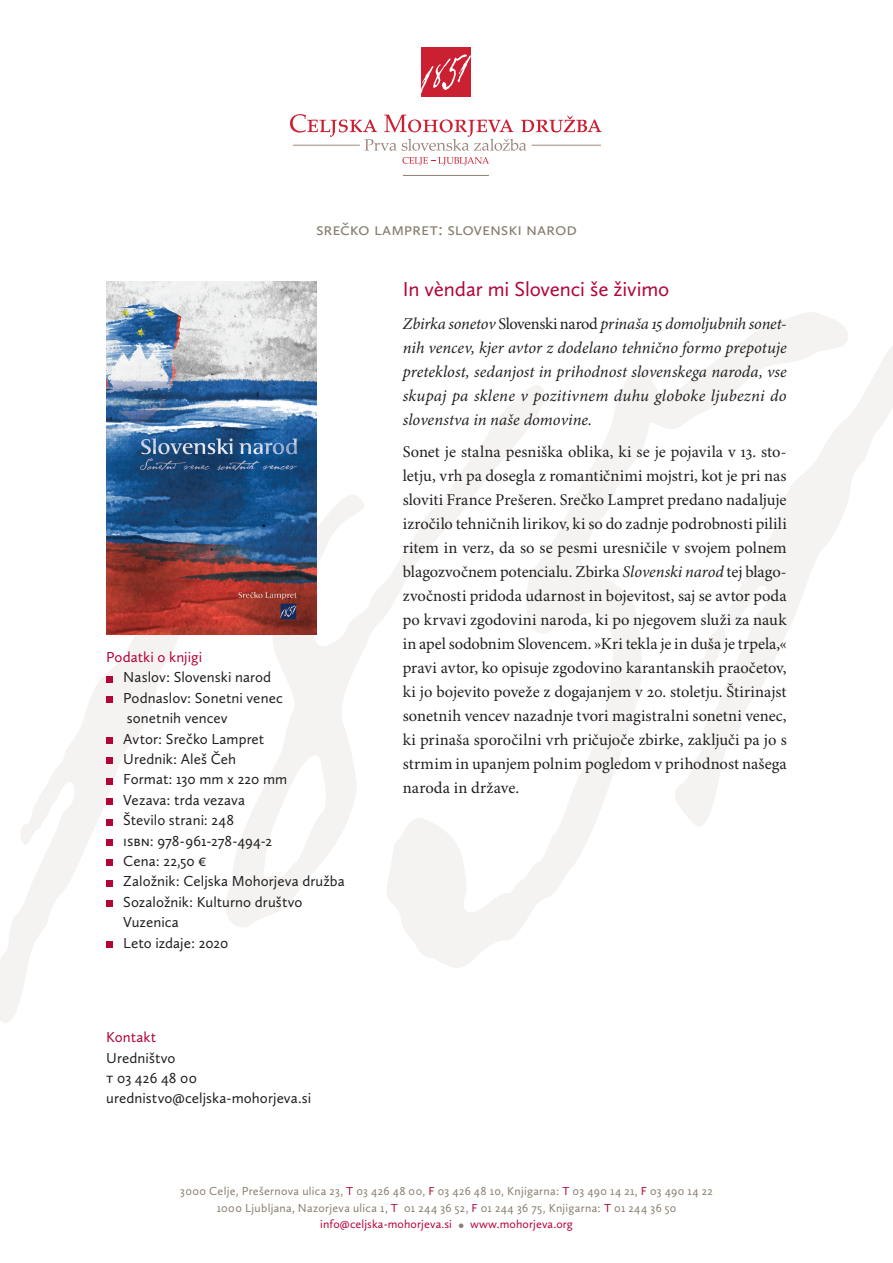
<style>
.page{position:relative;width:893px;height:1263px;background:#fff}
.page>*{position:absolute;margin:0;border:0;box-sizing:border-box;transform-origin:0 0}
.zivljenjepis{font:21px "Calluna Sans";letter-spacing:-.005em;color:#b30437}
.besedilo{font:18px "Calluna Sans";letter-spacing:-.01em;color:#887f6f}
.besedilo-2{font:16.5px/24px "Minion Pro";letter-spacing:.005em;color:#231f20;text-align:justify}
.besedilo-3{font:italic 16.5px/24px "Minion Pro";letter-spacing:.01em;color:#231f20;text-align:justify}
.podatki_o_knjigi{font:15px/20.4px "Calluna Sans";letter-spacing:.005em;color:#231f20}
.podatki_o_knjigi-2{font:15px "Calluna Sans";color:#b30437}
.besedilo-4{font:12px "Calluna Sans";letter-spacing:.025em;color:#887f6f}
.t1{font:12px "Calluna Sans";letter-spacing:.01em;color:#b30437}
.s1{font-style:normal}
.s2{font-style:italic}
.s3{color:#b30437}
.s4{font-size:16.5px;color:#887f6f}
</style>
<div class="page">
<svg style="left:232px;top:383px;width:150px;height:544px"></svg>
<svg style="left:382px;top:312px;width:461px;height:656px"></svg>
<svg style="left:0;top:635px;width:232px;height:388px"></svg>
<svg style="left:18px;top:788px;width:34px;height:60px"></svg>
<svg style="left:668px;top:326px;width:225px;height:515px"></svg>
<div style="left:421px;top:47px;width:50px;height:50px;background:#cb1f32"></div>
<svg style="left:421px;top:54px;width:50px;height:39px"></svg>
<svg style="left:290px;top:114px;width:312px;height:37px"></svg>
<hr style="left:293px;top:145px;width:67px;height:1px;background:#9e887e">
<hr style="left:532px;top:145px;width:69px;height:1px;background:#9e887e">
<svg style="left:402px;top:157px;width:87px;height:8px"></svg>
<div style="left:106px;top:676px;width:7px;height:6px;background:#b30437"></div>
<div style="left:106px;top:696px;width:7px;height:7px;background:#b30437"></div>
<div style="left:106px;top:737px;width:7px;height:7px;background:#b30437"></div>
<div style="left:106px;top:758px;width:7px;height:6px;background:#b30437"></div>
<div style="left:106px;top:778px;width:7px;height:6px;background:#b30437"></div>
<div style="left:106px;top:798px;width:7px;height:7px;background:#b30437"></div>
<div style="left:106px;top:819px;width:7px;height:6px;background:#b30437"></div>
<div style="left:106px;top:839px;width:7px;height:7px;background:#b30437"></div>
<div style="left:106px;top:860px;width:7px;height:6px;background:#b30437"></div>
<div style="left:106px;top:880px;width:7px;height:6px;background:#b30437"></div>
<div style="left:106px;top:900px;width:7px;height:7px;background:#b30437"></div>
<div style="left:106px;top:941px;width:7px;height:7px;background:#b30437"></div>
<hr style="left:403px;top:175px;width:86px;height:1px;background:#887f6f">
<img style="left:106px;top:282px;width:210px;height:353px">
<p class="besedilo" style="left:316px;top:218px;width:262px">srečko lampret: slovenski narod</p>
<p class="podatki_o_knjigi-2" style="left:106px;top:648px;width:97px">Podatki o knjigi</p>
<p class="podatki_o_knjigi" style="left:123px;top:667px;width:149px">Naslov: Slovenski narod</p>
<p class="podatki_o_knjigi" style="left:123px;top:687px;width:161px">Podnaslov: Sonetni venec sonetnih vencev</p>
<p class="podatki_o_knjigi" style="left:123px;top:728px;width:143px">Avtor: Srečko Lampret</p>
<p class="podatki_o_knjigi" style="left:123px;top:749px;width:114px">Urednik: Aleš Čeh</p>
<p class="podatki_o_knjigi" style="left:123px;top:769px;width:165px">Format: 130 mm x 220 mm</p>
<p class="podatki_o_knjigi" style="left:123px;top:789px;width:123px">Vezava: trda vezava</p>
<p class="podatki_o_knjigi" style="left:123px;top:810px;width:112px">Število strani: 248</p>
<p class="podatki_o_knjigi" style="left:123px;top:830px;width:150px">ISBN: 978-961-278-494-2</p>
<p class="podatki_o_knjigi" style="left:123px;top:851px;width:85px">Cena: 22,50 €</p>
<p class="podatki_o_knjigi" style="left:123px;top:871px;width:223px">Založnik: Celjska Mohorjeva družba</p>
<p class="podatki_o_knjigi" style="left:123px;top:891px;width:181px">Sozaložnik: Kulturno društvo<br>Vuzenica</p>
<p class="podatki_o_knjigi" style="left:123px;top:932px;width:107px">Leto izdaje: 2020</p>
<p class="podatki_o_knjigi-2" style="left:106px;top:1028px;width:52px">Kontakt</p>
<p class="podatki_o_knjigi" style="left:106px;top:1047px;width:71px">Uredništvo</p>
<p class="podatki_o_knjigi" style="left:106px;top:1067px;width:92px">t 03 426 48 00</p>
<p class="podatki_o_knjigi" style="left:106px;top:1088px;width:207px">urednistvo@celjska-mohorjeva.si</p>
<p class="zivljenjepis" style="left:403px;top:277px;width:268px">In vèndar mi Slovenci še živimo</p>
<p class="besedilo-3" style="left:403px;top:312px;width:385px">Zbirka sonetov <span class="s1">Slovenski narod</span> prinaša 15 domoljubnih sonet&shy;nih vencev, kjer avtor z dodelano tehnično formo prepotuje preteklost, sedanjost in prihodnost slovenskega naroda, vse skupaj pa sklene v pozitivnem duhu globoke ljubezni do slovenstva in naše domovine.</p>
<p class="besedilo-2" style="left:403px;top:441px;width:385px">Sonet je stalna pesniška oblika, ki se je pojavila v 13. sto&shy;letju, vrh pa dosegla z romantičnimi mojstri, kot je pri nas sloviti France Prešeren. Srečko Lampret predano nadaljuje izročilo tehničnih lirikov, ki so do zadnje podrobnosti pilili ritem in verz, da so se pesmi uresničile v svojem polnem blagozvočnem potencialu. Zbirka <span class="s2">Slovenski narod</span> tej blago&shy;zvočnosti pridoda udarnost in bojevitost, saj se avtor poda po krvavi zgodovini naroda, ki po njegovem služi za nauk in apel sodobnim Slovencem. »Kri tekla je in duša je trpela,« pravi avtor, ko opisuje zgodovino karantanskih praočetov, ki jo bojevito poveže z dogajanjem v 20. stoletju. Štirinajst sonetnih vencev nazadnje tvori magistralni sonetni venec, ki prinaša sporočilni vrh pričujoče zbirke, zaključi pa jo s strmim in upanjem polnim pogledom v prihodnost našega naroda in države.</p>
<p class="besedilo-4" style="left:180px;top:1184px;width:534px">3000 Celje, Prešernova ulica 23, <span class="s3">T</span> 03 426 48 00, <span class="s3">F</span> 03 426 48 10, Knjigarna: <span class="s3">T</span> 03 490 14 21, <span class="s3">F</span> 03 490 14 22</p>
<p class="besedilo-4" style="left:217px;top:1201px;width:461px">1000 Ljubljana, Nazorjeva ulica 1, <span class="s3">T</span> 01 244 36 52, <span class="s3">F</span> 01 244 36 75, Knjigarna: <span class="s3">T</span> 01 244 36 50</p>
<p class="t1" style="left:320px;top:1217px;width:254px">info@celjska-mohorjeva.si <span class="s4">•</span> www.mohorjeva.org</p>
</div>
